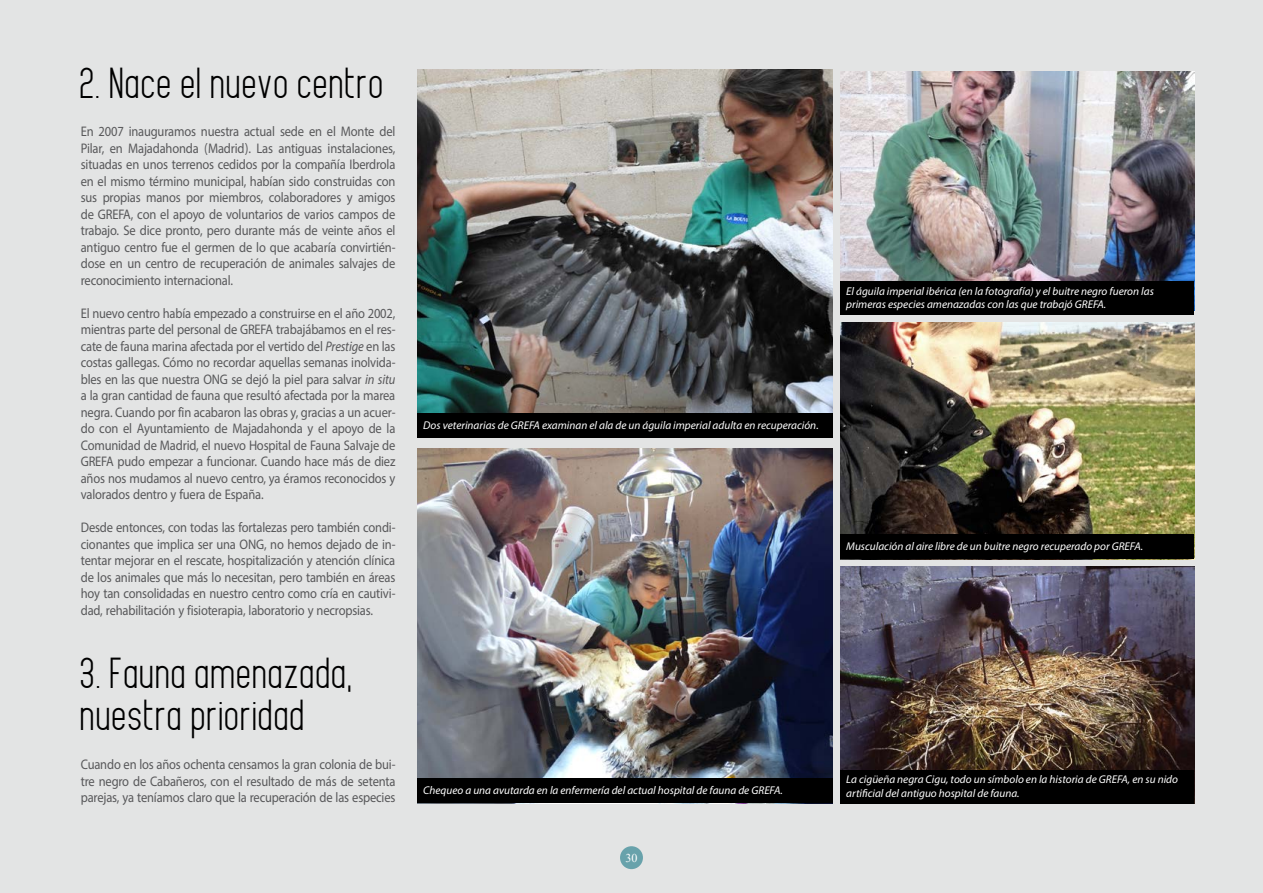
<style>
.page{position:relative;width:1263px;height:893px;background:#e3e4e4}
.page>*{position:absolute;margin:0;border:0;box-sizing:border-box;transform-origin:0 0}
.t1{font:40.5px/42px "Megan June";color:#000}
.t2{font:19.5px/16.5px "Myriad Arabic";letter-spacing:-.01em;color:#58585a;text-align:justify;scale:.9 1}
.t3{font:12px "Times New Roman";color:#fff}
.t4{font:italic 11.25px/13.5px "Myriad Pro";color:#fff}
.s1{font-style:italic}
</style>
<div class="page">
<div style="left:620px;top:846px;width:23px;height:23px;background:#68a2ab;border-radius:50%"></div>
<img style="left:418px;top:70px;width:415px;height:344px">
<img style="left:840px;top:72px;width:354px;height:209px">
<img style="left:418px;top:449px;width:415px;height:354px">
<img style="left:840px;top:322px;width:354px;height:213px">
<img style="left:840px;top:567px;width:354px;height:203px">
<div style="left:418px;top:414px;width:415px;height:24px;background:#000"></div>
<div style="left:418px;top:778px;width:415px;height:24px;background:#000"></div>
<div style="left:840px;top:535px;width:354px;height:24px;background:#000"></div>
<div style="left:840px;top:281px;width:354px;height:34px;background:#000"></div>
<div style="left:840px;top:770px;width:354px;height:33px;background:#000"></div>
<h1 class="t1" style="left:81px;top:63px;width:306px">2. Nace el nuevo centro</h1>
<p class="t2" style="left:81px;top:123px;width:351px">En 2007 inauguramos nuestra actual sede en el Monte del Pilar, en Majadahonda (Madrid). Las antiguas instalaciones, situadas en unos terrenos cedidos por la compañía Iberdrola en el mismo término municipal, habían sido construidas con sus propias manos por miembros, colaboradores y amigos de GREFA, con el apoyo de voluntarios de varios campos de trabajo. Se dice pronto, pero durante más de veinte años el antiguo centro fue el germen de lo que acabaría convirtién&shy;dose en un centro de recuperación de animales salvajes de reconocimiento internacional.</p>
<p class="t2" style="left:81px;top:305px;width:351px">El nuevo centro había empezado a construirse en el año 2002, mientras parte del personal de GREFA trabajábamos en el res&shy;cate de fauna marina afectada por el vertido del <span class="s1">Prestige</span> en las costas gallegas. Cómo no recordar aquellas semanas inolvida&shy;bles en las que nuestra ONG se dejó la piel para salvar <span class="s1">in situ </span>a la gran cantidad de fauna que resultó afectada por la marea negra. Cuando por fin acabaron las obras y, gracias a un acuer&shy;do con el Ayuntamiento de Majadahonda y el apoyo de la Comunidad de Madrid, el nuevo Hospital de Fauna Salvaje de GREFA pudo empezar a funcionar. Cuando hace más de diez años nos mudamos al nuevo centro, ya éramos reconocidos y valorados dentro y fuera de España.</p>
<p class="t2" style="left:81px;top:519px;width:351px">Desde entonces, con todas las fortalezas pero también condi&shy;cionantes que implica ser una ONG, no hemos dejado de in&shy;tentar mejorar en el rescate, hospitalización y atención clínica de los animales que más lo necesitan, pero también en áreas hoy tan consolidadas en nuestro centro como cría en cautivi&shy;dad, rehabilitación y fisioterapia, laboratorio y necropsias.</p>
<h1 class="t1" style="left:81px;top:653px;width:275px">3. Fauna amenazada, nuestra prioridad</h1>
<p class="t2" style="left:81px;top:756px;width:351px">Cuando en los años ochenta censamos la gran colonia de bui&shy;tre negro de Cabañeros, con el resultado de más de setenta parejas, ya teníamos claro que la recuperación de las especies</p>
<p class="t4" style="left:846px;top:284px;width:309px">El águila imperial ibérica (en la fotografía) y el buitre negro fueron las primeras especies amenazadas con las que trabajó GREFA.</p>
<p class="t4" style="left:423px;top:419px;width:397px">Dos veterinarias de GREFA examinan el ala de un águila imperial adulta en recuperación.</p>
<p class="t4" style="left:846px;top:539px;width:298px">Musculación al aire libre de un buitre negro recuperado por GREFA.</p>
<p class="t4" style="left:423px;top:783px;width:361px">Chequeo a una avutarda en la enfermería del actual hospital de fauna de GREFA.</p>
<p class="t3" style="left:625px;top:850px;width:13px">30</p>
<p class="t4" style="left:846px;top:772px;width:333px">La cigüeña negra Cigu, todo un símbolo en la historia de GREFA, en su nido artificial del antiguo hospital de fauna.</p>
</div>
